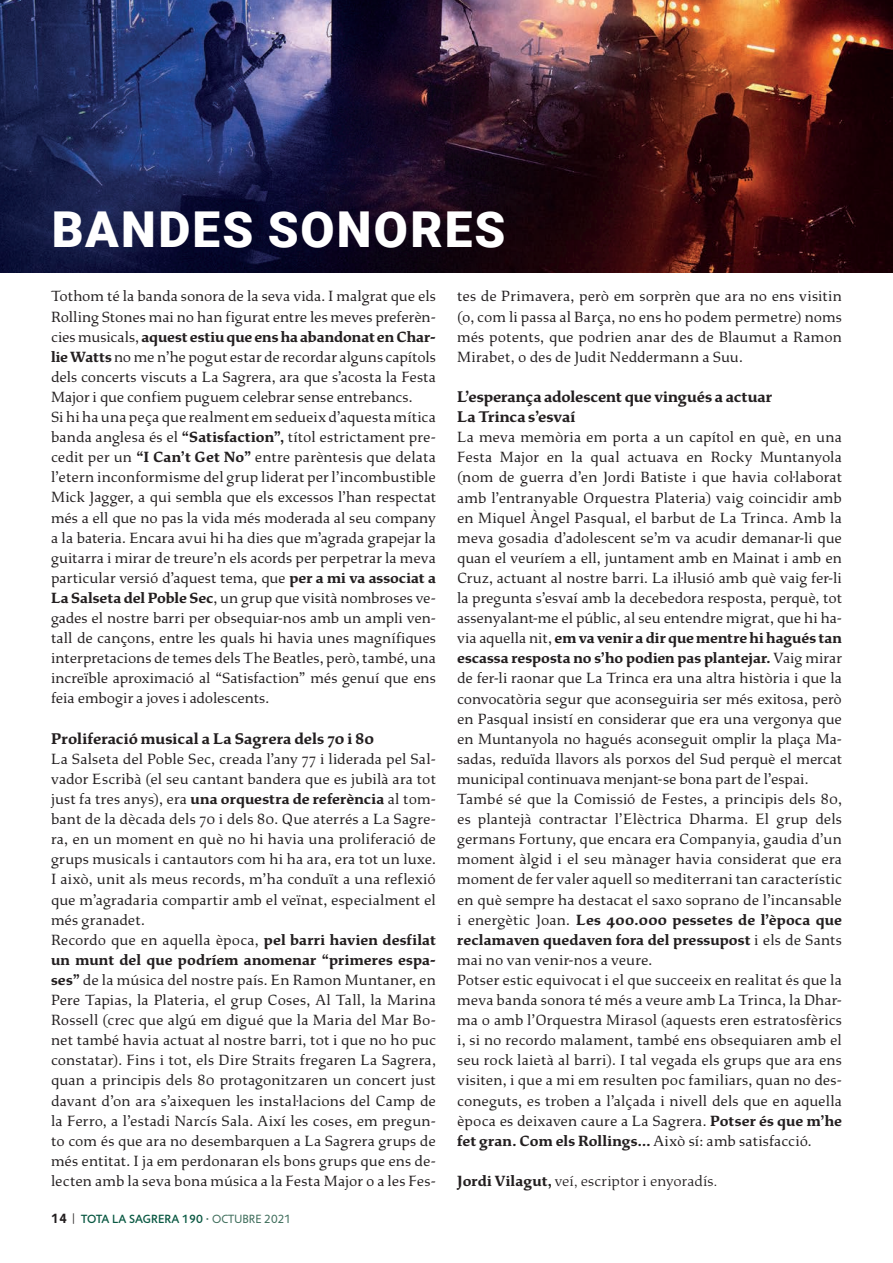
<style>
.page{position:relative;width:893px;height:1263px;background:#fff}
.page>*{position:absolute;margin:0;border:0;box-sizing:border-box;transform-origin:0 0}
.t1{font:900 49.5px "Roboto";letter-spacing:.045em;color:#fff}
.t2{font:700 16.5px/20.1px "Study";letter-spacing:.005em;color:#231f20}
.t3{font:15.75px/20.1px "Study";letter-spacing:.005em;color:#231f20}
.t4{font:300 15.75px "Study";letter-spacing:.005em;color:#231f20}
.t5{font:500 12px "Jigsaw";letter-spacing:.01em;color:#095842}
.s1{font-weight:700}
.s2{font-weight:700;font-size:13.5px;color:#231f20}
.s3{font-weight:300;font-size:12.75px;color:#231f20}
.s4{font-weight:700;color:#3e6d5b}
.s5{font-weight:400;color:#3e6d5b}
</style>
<div class="page">
<img style="left:0;top:0;width:893px;height:272px">
<h1 class="t1" style="left:52px;top:195px;width:455px">BANDES SONORES</h1>
<p class="t3" style="left:51px;top:287px;width:386px">Tothom té la banda sonora de la seva vida. I malgrat que els Rolling Stones mai no han figurat entre les meves preferèn&shy;cies musicals, <span class="s1">aquest estiu que ens ha abandonat en Char&shy;lie Watts</span> no me n’he pogut estar de recordar alguns capítols dels concerts viscuts a La Sagrera, ara que s’acosta la Festa Major i que confiem puguem celebrar sense entrebancs.<br>Si hi ha una peça que realment em sedueix d’aquesta mítica banda anglesa és el <span class="s1">“Satisfaction”,</span> títol estrictament pre&shy;cedit per un <span class="s1">“I Can’t Get No”</span> entre parèntesis que delata l’etern inconformisme del grup liderat per l’incombustible Mick Jagger, a qui sembla que els excessos l’han respectat més a ell que no pas la vida més moderada al seu company a la bateria. Encara avui hi ha dies que m’agrada grapejar la guitarra i mirar de treure’n els acords per perpetrar la meva particular versió d’aquest tema, que <span class="s1">per a mi va associat a La Salseta del Poble Sec</span>, un grup que visità nombroses ve&shy;gades el nostre barri per obsequiar-nos amb un ampli ven&shy;tall de cançons, entre les quals hi havia unes magnífiques interpretacions de temes dels The Beatles, però, també, una increïble aproximació al “Satisfaction” més genuí que ens feia embogir a joves i adolescents.</p>
<p class="t2" style="left:51px;top:729px;width:325px">Proliferació musical a La Sagrera dels 70 i 80</p>
<p class="t3" style="left:51px;top:749px;width:386px">La Salseta del Poble Sec, creada l’any 77 i liderada pel Sal&shy;vador Escribà (el seu cantant bandera que es jubilà ara tot just fa tres anys), era <span class="s1">una orquestra de referència</span> al tom&shy;bant de la dècada dels 70 i dels 80. Que aterrés a La Sagre&shy;ra, en un moment en què no hi havia una proliferació de grups musicals i cantautors com hi ha ara, era tot un luxe.<br>I això, unit als meus records, m’ha conduït a una reflexió que m’agradaria compartir amb el veïnat, especialment el més granadet.<br>Recordo que en aquella època, <span class="s1">pel barri havien desfilat un munt del que podríem anomenar “primeres espa&shy;ses”</span> de la música del nostre país. En Ramon Muntaner, en Pere Tapias, la Plateria, el grup Coses, Al Tall, la Marina Rossell (crec que algú em digué que la Maria del Mar Bo&shy;net també havia actuat al nostre barri, tot i que no ho puc constatar). Fins i tot, els Dire Straits fregaren La Sagrera, quan a principis dels 80 protagonitzaren un concert just davant d’on ara s’aixequen les instal·lacions del Camp de la Ferro, a l’estadi Narcís Sala. Així les coses, em pregun&shy;to com és que ara no desembarquen a La Sagrera grups de més entitat. I ja em perdonaran els bons grups que ens de&shy;lecten amb la seva bona música a la Festa Major o a les Fes-</p>
<p class="t5" style="left:51px;top:1212px;width:242px"><span class="s2">14</span> <span class="s3">|</span> TOTA LA SAGRERA 190 <span class="s4">·</span> <span class="s5">OCTUBRE 2021</span></p>
<p class="t3" style="left:457px;top:287px;width:386px;text-align:justify">tes de Primavera, però em sorprèn que ara no ens visitin (o, com li passa al Barça, no ens ho podem permetre) noms més potents, que podrien anar des de Blaumut a Ramon Mirabet, o des de Judit Neddermann a Suu.</p>
<p class="t2" style="left:457px;top:387px;width:317px">L’esperança adolescent que vingués a actuar<br>La Trinca s’esvaí</p>
<p class="t3" style="left:457px;top:427px;width:386px">La meva memòria em porta a un capítol en què, en una Festa Major en la qual actuava en Rocky Muntanyola (nom de guerra d’en Jordi Batiste i que havia col·laborat amb l’entranyable Orquestra Plateria) vaig coincidir amb en Miquel Àngel Pasqual, el barbut de La Trinca. Amb la meva gosadia d’adolescent se’m va acudir demanar-li que quan el veuríem a ell, juntament amb en Mainat i amb en Cruz, actuant al nostre barri. La il·lusió amb què vaig fer-li la pregunta s’esvaí amb la decebedora resposta, perquè, tot assenyalant-me el públic, al seu entendre migrat, que hi ha&shy;via aquella nit, <span class="s1">em va venir a dir que mentre hi hagués tan escassa resposta no s’ho podien pas plantejar.</span> Vaig mirar de fer-li raonar que La Trinca era una altra història i que la convocatòria segur que aconseguiria ser més exitosa, però en Pasqual insistí en considerar que era una vergonya que en Muntanyola no hagués aconseguit omplir la plaça Ma&shy;sadas, reduïda llavors als porxos del Sud perquè el mercat municipal continuava menjant-se bona part de l’espai.<br>També sé que la Comissió de Festes, a principis dels 80, es plantejà contractar l’Elèctrica Dharma. El grup dels germans Fortuny, que encara era Companyia, gaudia d’un moment àlgid i el seu mànager havia considerat que era moment de fer valer aquell so mediterrani tan característic en què sempre ha destacat el saxo soprano de l’incansable i energètic Joan. <span class="s1">Les 400.000 pessetes de l’època que reclamaven quedaven fora del pressupost</span> i els de Sants mai no van venir-nos a veure.<br>Potser estic equivocat i el que succeeix en realitat és que la meva banda sonora té més a veure amb La Trinca, la Dhar&shy;ma o amb l’Orquestra Mirasol (aquests eren estratosfèrics i, si no recordo malament, també ens obsequiaren amb el seu rock laietà al barri). I tal vegada els grups que ara ens visiten, i que a mi em resulten poc familiars, quan no des&shy;coneguts, es troben a l’alçada i nivell dels que en aquella època es deixaven caure a La Sagrera. <span class="s1">Potser és que m’he fet gran. Com els Rollings...</span> Això sí: amb satisfacció.</p>
<p class="t4" style="left:457px;top:1172px;width:262px"><span class="s1">Jordi Vilagut,</span> veí, escriptor i enyoradís.</p>
</div>
